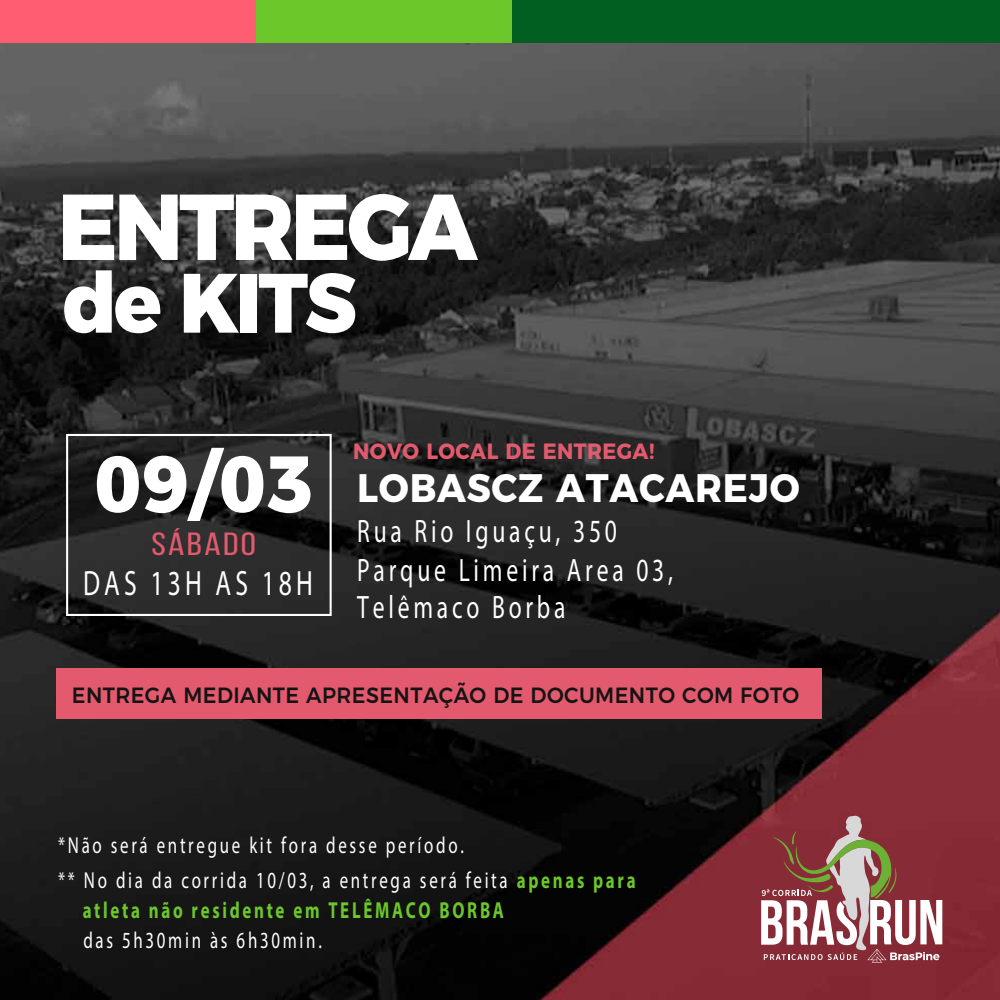
<style>
.page{position:relative;width:1000px;height:1000px;background:#fff}
.page>*{position:absolute;margin:0;border:0;box-sizing:border-box;transform-origin:0 0}
.t1{font:800 93.25px "Montserrat";letter-spacing:-.04em;color:#fff;scale:.94 1}
.t2{font:800 84px "Montserrat";letter-spacing:-.04em;color:#fff;scale:.94 1}
.t3{font:800 80px "Montserrat";color:#fff;scale:.94 1}
.t4{font:700 39.75px "Montserrat";letter-spacing:.02em;color:#fff;scale:.94 1}
.t5{font:35.25px "Myriad Pro";letter-spacing:.16em;color:#fff;scale:.73 1}
.t6{font:32.5px/39.5px "Myriad Pro";letter-spacing:.16em;color:#fff;scale:.73 1}
.t7{font:32.12px "Bebas Neue";letter-spacing:.06em;color:#e35a6e;scale:1.21 1}
.t8{font:23.12px/35.1px "Myriad Pro";letter-spacing:.16em;color:#fff;scale:.73 1}
.t9{font:700 23.12px "Myriad Pro";letter-spacing:.16em;color:#6bc72a;scale:.73 1}
.t10{font:500 22.12px "Montserrat";letter-spacing:.02em;color:#141414;scale:.94 1}
.t11{font:700 22.12px "Montserrat";letter-spacing:.02em;color:#e35a6e;scale:.94 1}
.s1{font-weight:700;color:#6bc72a}
</style>
<div class="page">
<img style="left:0;top:42px;width:1000px;height:958px">
<div style="left:66px;top:434px;width:266px;height:182px;border:2px solid #fff"></div>
<div style="left:56px;top:669px;width:766px;height:50px;background:#e35a6e"></div>
<div style="left:765px;top:0;width:235px;height:42px;background:#005f21"></div>
<div style="left:508px;top:0;width:257px;height:42px;background:#005f21"></div>
<div style="left:255px;top:0;width:257px;height:42px;background:#6bc72a"></div>
<div style="left:0;top:0;width:255px;height:42px;background:#ff5d71"></div>
<svg style="left:761px;top:816px;width:181px;height:147px"></svg>
<h1 class="t1" style="left:58px;top:150px;width:448px">ENTREGA</h1>
<h2 class="t2" style="left:63px;top:233px;width:314px">de KITS</h2>
<h3 class="t3" style="left:95px;top:418px;width:234px">09/03</h3>
<h3 class="t7" style="left:151px;top:526px;width:88px">SÁBADO</h3>
<h3 class="t5" style="left:83px;top:561px;width:317px">DAS 13H AS 18H</h3>
<p class="t11" style="left:353px;top:433px;width:322px">NOVO LOCAL DE ENTREGA!</p>
<h3 class="t4" style="left:357px;top:455px;width:472px">LOBASCZ ATACAREJO</h3>
<h3 class="t6" style="left:357px;top:510px;width:434px">Rua Rio Iguaçu, 350<br>Parque Limeira Area 03,</h3>
<h3 class="t6" style="left:357px;top:587px;width:287px">Telêmaco Borba</h3>
<p class="t10" style="left:72px;top:677px;width:775px">ENTREGA MEDIANTE APRESENTAÇÃO DE DOCUMENTO COM FOTO</p>
<p class="t8" style="left:58px;top:827px;width:793px">*Não será entregue kit fora desse período.<br>** No dia da corrida 10/03, a entrega será feita <span class="s1">apenas para</span></p>
<p class="t9" style="left:83px;top:895px;width:579px">atleta não residente em TELÊMACO BORBA</p>
<p class="t8" style="left:83px;top:923px;width:328px">das 5h30min às 6h30min.</p>
</div>
